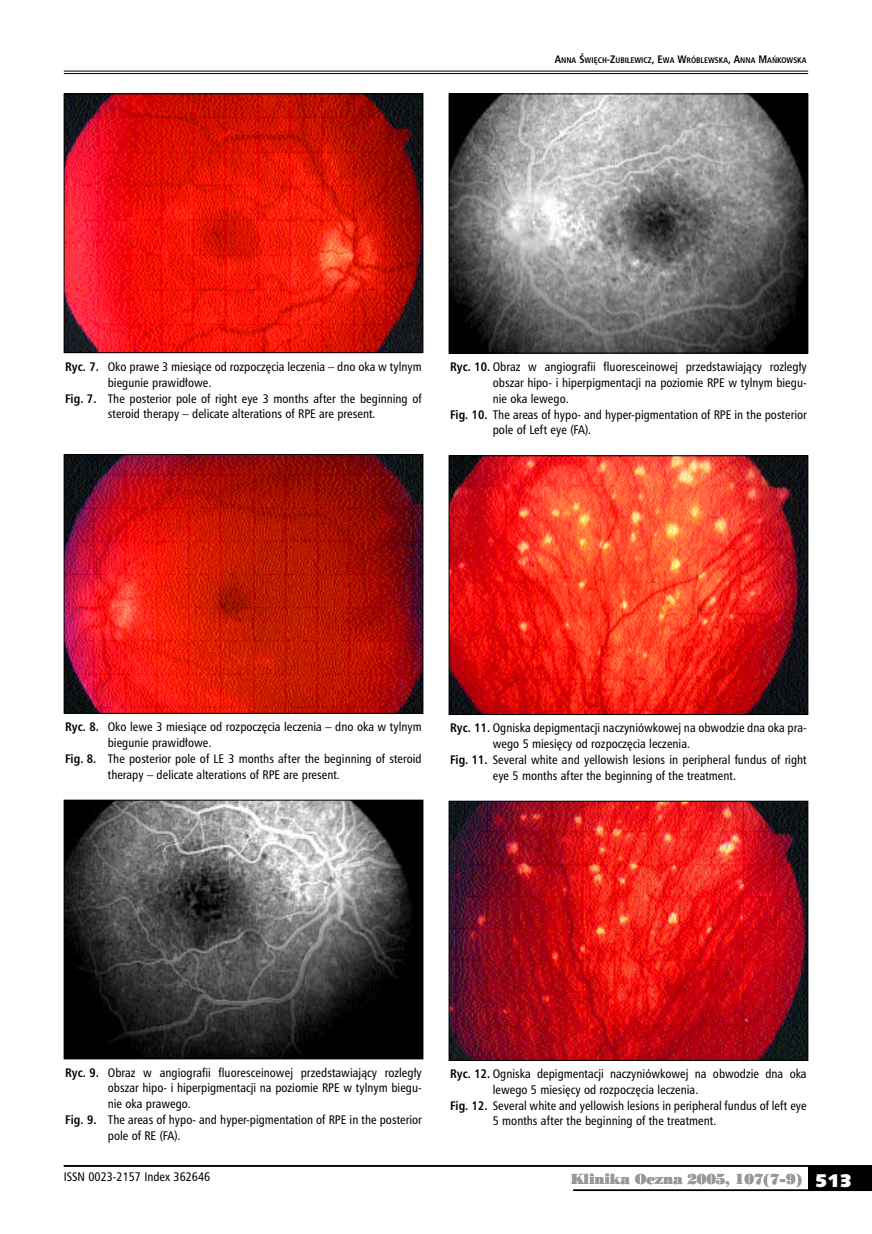
<style>
.page{position:relative;width:872px;height:1234px;background:#fff}
.page>*{position:absolute;margin:0;border:0;box-sizing:border-box;transform-origin:0 0}
.t1{font:13.5px "Poster Bodoni PL";letter-spacing:-.015em;color:#98989c}
.t2{font:12px "Humnst 777 Cn PL";color:#000}
.t3{font:700 7.8px "Humnst 777 Cn PL";color:#000}
.s1{font-size:10.5px}
.s2{font-weight:700}
.s3{font-family:"Humanst 531 U Blk PL";font-size:18px;color:#fff}
</style>
<div class="page">
<hr style="left:64px;top:71px;width:744px;height:1px;background:#000">
<hr style="left:64px;top:73px;width:744px;height:1px;background:#000">
<div style="left:808px;top:1165px;width:64px;height:25px;background:#000"></div>
<hr style="left:64px;top:1164px;width:808px;height:2px;background:#000">
<hr style="left:573px;top:1189px;width:299px;height:1px;background:#000">
<img style="left:66px;top:96px;width:355px;height:255px">
<div style="left:64px;top:94px;width:359px;height:259px;border:1px solid #000"></div>
<img style="left:66px;top:801px;width:355px;height:255px">
<div style="left:64px;top:799px;width:359px;height:259px;border:1px solid #000"></div>
<img style="left:66px;top:456px;width:355px;height:255px">
<div style="left:64px;top:454px;width:359px;height:259px;border:1px solid #000"></div>
<img style="left:451px;top:96px;width:355px;height:255px">
<div style="left:449px;top:94px;width:359px;height:259px;border:1px solid #000"></div>
<img style="left:451px;top:457px;width:355px;height:255px">
<div style="left:449px;top:455px;width:359px;height:259px;border:1px solid #000"></div>
<img style="left:451px;top:802px;width:355px;height:256px">
<div style="left:449px;top:800px;width:359px;height:260px;border:1px solid #000"></div>
<p class="t3" style="left:555px;top:55px;width:253px"><span class="s1">A</span>NNA <span class="s1">Ś</span>WIĘCH<span class="s1">-Z</span>UBILEWICZ<span class="s1">, E</span>WA <span class="s1">W</span>RÓBLEWSKA<span class="s1">, A</span>NNA <span class="s1">M</span>AŃKOWSKA</p>
<p class="t2" style="left:65px;top:359px;width:358px"><span class="s2">Ryc. 7.</span> Oko prawe 3 miesiące od rozpoczęcia leczenia – dno oka w tylnym</p>
<p class="t2" style="left:108px;top:374px;width:105px">biegunie prawidłowe.</p>
<p class="t2" style="left:65px;top:390px;width:358px"><span class="s2">Fig. 7.</span> The posterior pole of right eye 3 months after the beginning of</p>
<p class="t2" style="left:108px;top:406px;width:269px">steroid therapy – delicate alterations of RPE are present.</p>
<p class="t2" style="left:450px;top:359px;width:358px"><span class="s2">Ryc. 10.</span> Obraz w angiografii fluoresceinowej przedstawiający rozległy</p>
<p class="t2" style="left:493px;top:375px;width:314px">obszar hipo- i hiperpigmentacji na poziomie RPE w tylnym biegu-</p>
<p class="t2" style="left:493px;top:391px;width:77px">nie oka lewego.</p>
<p class="t2" style="left:450px;top:406px;width:358px"><span class="s2">Fig. 10.</span> The areas of hypo- and hyper-pigmentation of RPE in the posterior</p>
<p class="t2" style="left:493px;top:422px;width:100px">pole of Left eye (FA).</p>
<p class="t2" style="left:65px;top:719px;width:358px"><span class="s2">Ryc. 8.</span> Oko lewe 3 miesiące od rozpoczęcia leczenia – dno oka w tylnym</p>
<p class="t2" style="left:108px;top:735px;width:105px">biegunie prawidłowe.</p>
<p class="t2" style="left:65px;top:750px;width:358px"><span class="s2">Fig. 8.</span> The posterior pole of LE 3 months after the beginning of steroid</p>
<p class="t2" style="left:108px;top:766px;width:234px">therapy – delicate alterations of RPE are present.</p>
<p class="t2" style="left:450px;top:720px;width:357px"><span class="s2">Ryc. 11.</span> Ogniska depigmentacji naczyniówkowej na obwodzie dna oka pra-</p>
<p class="t2" style="left:493px;top:735px;width:199px">wego 5 miesięcy od rozpoczęcia leczenia.</p>
<p class="t2" style="left:450px;top:751px;width:358px"><span class="s2">Fig. 11.</span> Several white and yellowish lesions in peripheral fundus of right</p>
<p class="t2" style="left:493px;top:767px;width:245px">eye 5 months after the beginning of the treatment.</p>
<p class="t2" style="left:65px;top:1064px;width:358px"><span class="s2">Ryc. 9.</span> Obraz w angiografii fluoresceinowej przedstawiający rozległy</p>
<p class="t2" style="left:108px;top:1080px;width:314px">obszar hipo- i hiperpigmentacji na poziomie RPE w tylnym biegu-</p>
<p class="t2" style="left:108px;top:1095px;width:85px">nie oka prawego.</p>
<p class="t2" style="left:65px;top:1111px;width:358px"><span class="s2">Fig. 9.</span> The areas of hypo- and hyper-pigmentation of RPE in the posterior</p>
<p class="t2" style="left:108px;top:1127px;width:74px">pole of RE (FA).</p>
<p class="t2" style="left:64px;top:1168px;width:148px">ISSN 0023-2157 Index 362646</p>
<p class="t2" style="left:450px;top:1065px;width:358px"><span class="s2">Ryc. 12.</span> Ogniska depigmentacji naczyniówkowej na obwodzie dna oka</p>
<p class="t2" style="left:493px;top:1081px;width:207px">lewego 5 miesięcy od rozpoczęcia leczenia.</p>
<p class="t2" style="left:450px;top:1097px;width:358px"><span class="s2">Fig. 12.</span> Several white and yellowish lesions in peripheral fundus of left eye</p>
<p class="t2" style="left:493px;top:1113px;width:225px">5 months after the beginning of the treatment.</p>
<p class="t1" style="left:570px;top:1169px;width:283px">Klinika Oczna 2005, 107(7-9) <span class="s3">513</span></p>
</div>
